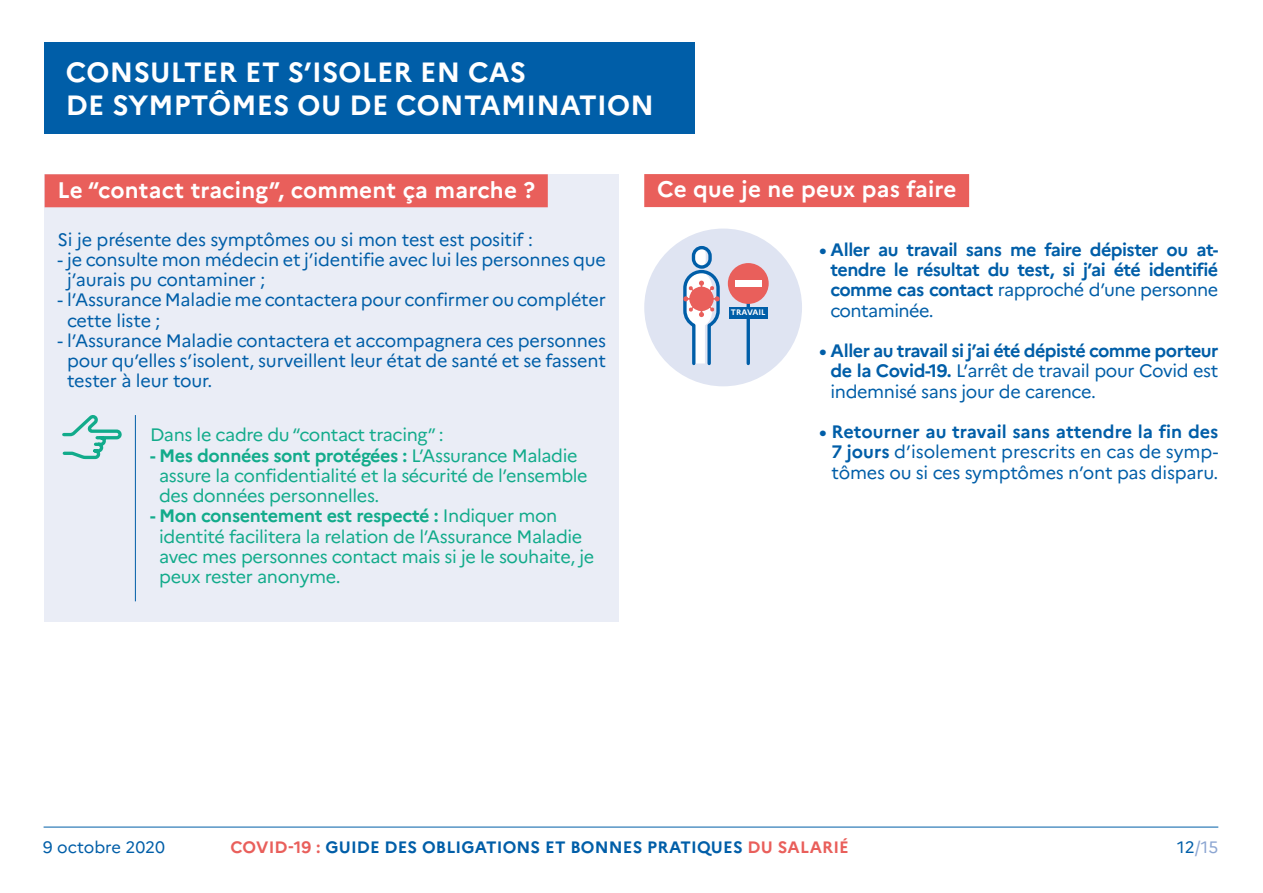
<style>
.page{position:relative;width:1263px;height:893px;background:#fff}
.page>*{position:absolute;margin:0;border:0;box-sizing:border-box;transform-origin:0 0}
.t1{font:700 27.75px/33.3px "Marianne";letter-spacing:.01em;color:#fff}
.t2{font:700 22.5px "Marianne";letter-spacing:.01em;color:#fff}
.t3{font:18px/20.2px "Marianne";letter-spacing:-.01em;color:#005ea8}
.t4{font:18px/20.2px "Marianne";letter-spacing:-.02em;color:#12ab8b}
.t5{font:700 18px/20.2px "Marianne";letter-spacing:-.03em;color:#005ea8;text-align:justify}
.t6{font:700 16.5px "Marianne";letter-spacing:.01em;color:#005ea8}
.t7{font:16.5px "Marianne";color:#005ea8}
.t8{font:16.5px "Marianne";color:#8ca6d2}
.t9{font:700 7.95px "Marianne";color:#fff}
.s1{font-weight:700}
.s2{font-weight:400}
.s3{color:#e95f5b}
.s4{color:#005ea8}
</style>
<div class="page">
<hr style="left:44px;top:827px;width:1174px;height:1px;background:#005ea8">
<div style="left:45px;top:43px;width:650px;height:91px;background:#005ea8"></div>
<div style="left:45px;top:174px;width:574px;height:448px;background:#eaedf6"></div>
<hr style="left:135px;top:415px;width:1px;height:186px;background:#005ea8">
<svg style="left:62px;top:415px;width:60px;height:45px"></svg>
<div style="left:644px;top:174px;width:325px;height:33px;background:#e95f5b"></div>
<div style="left:644px;top:229px;width:158px;height:157px;background:#dfe4f2;border-radius:50%"></div>
<div style="left:693px;top:248px;width:13px;height:19px;background:#fff;border-radius:6px"></div>
<div style="left:692px;top:246px;width:20px;height:23px;border:3px solid #005ea8;border-radius:8px"></div>
<svg style="left:683px;top:268px;width:37px;height:98px"></svg>
<svg style="left:746px;top:304px;width:4px;height:59px"></svg>
<div style="left:728px;top:263px;width:41px;height:41px;background:#e95f5b;border-radius:50%"></div>
<div style="left:735px;top:280px;width:27px;height:7px;background:#fff"></div>
<div style="left:729px;top:307px;width:39px;height:11px;background:#005ea8"></div>
<div style="left:45px;top:174px;width:503px;height:33px;background:#e95f5b"></div>
<h1 class="t1" style="left:66px;top:55px;width:589px">CONSULTER ET S’ISOLER EN CAS<br>DE SYMPTÔMES OU DE CONTAMINATION</h1>
<p class="t2" style="left:57px;top:176px;width:479px">Le “contact tracing”, comment ça marche ?</p>
<p class="t3" style="left:57px;top:229px;width:477px">Si je présente des symptômes ou si mon test est positif :</p>
<p class="t3" style="left:67px;top:249px;width:540px;text-indent:-10px">- je consulte mon médecin et j’identifie avec lui les personnes que j’aurais pu contaminer ;</p>
<p class="t3" style="left:67px;top:290px;width:540px;text-indent:-10px">- l’Assurance Maladie me contactera pour confirmer ou compléter cette liste ;</p>
<p class="t3" style="left:67px;top:330px;width:540px;text-align:justify;text-indent:-10px">- l’Assurance Maladie contactera et accompagnera ces personnes pour qu’elles s’isolent, surveillent leur état de santé et se fassent tester à leur tour.</p>
<p class="t4" style="left:150px;top:425px;width:295px">Dans le cadre du “contact tracing” :</p>
<p class="t4" style="left:159px;top:445px;width:430px;text-indent:-9px"><span class="s1">- Mes données sont protégées :</span> L’Assurance Maladie assure la confidentialité et la sécurité de l’ensemble des données personnelles.</p>
<p class="t4" style="left:159px;top:506px;width:437px;text-indent:-9px"><span class="s1">- Mon consentement est respecté :</span> Indiquer mon identité facilitera la relation de l’Assurance Maladie avec mes personnes contact mais si je le souhaite, je peux rester anonyme.</p>
<p class="t2" style="left:657px;top:176px;width:301px">Ce que je ne peux pas faire</p>
<p class="t5" style="left:830px;top:239px;width:389px;text-indent:-11px">• Aller au travail sans me faire dépister ou at&shy;tendre le résultat du test, si j’ai été identifié comme cas contact <span class="s2">rapproché d’une personne contaminée.</span></p>
<p class="t5" style="left:830px;top:340px;width:389px;text-indent:-11px">• Aller au travail si j’ai été dépisté comme porteur de la Covid-19. <span class="s2">L’arrêt de travail pour Covid est indemnisé sans jour de carence.</span></p>
<p class="t3" style="left:831px;top:421px;width:388px;text-align:justify;text-indent:-12px"><span class="s1">• Retourner au travail sans attendre la fin des 7 jours</span> d’isolement prescrits en cas de symp&shy;tômes ou si ces symptômes n’ont pas disparu.</p>
<p class="t9" style="left:731px;top:308px;width:36px">TRAVAIL</p>
<p class="t7" style="left:43px;top:837px;width:124px">9 octobre 2020</p>
<p class="t6" style="left:230px;top:837px;width:620px"><span class="s3">COVID-19 :</span> GUIDE DES OBLIGATIONS ET BONNES PRATIQUES <span class="s3">DU SALARIÉ</span></p>
<p class="t8" style="left:1177px;top:837px;width:43px"><span class="s4">12</span>/15</p>
</div>
